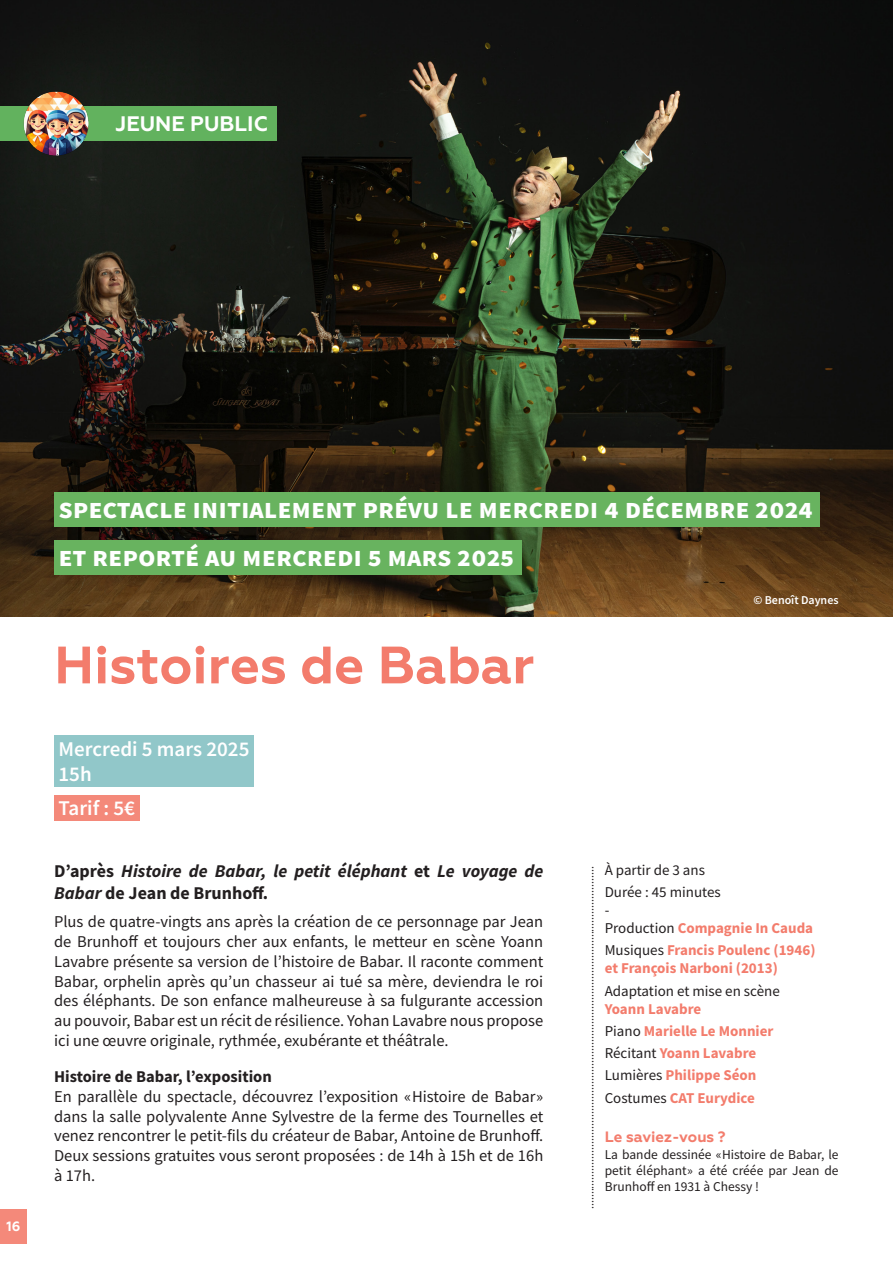
<style>
.page{position:relative;width:893px;height:1263px;background:#fff}
.page>*{position:absolute;margin:0;border:0;box-sizing:border-box;transform-origin:0 0}
.t1{font:700 52.5px "Geometria";color:#f37c6c}
.t2{font:700 28.5px "Source Sans Pro";color:#fff}
.t3{font:600 21px/25.2px "Source Sans Pro";color:#fff}
.t4{font:700 21px "Geometria";color:#fff}
.t5{font:italic 700 18px/21.6px "Source Sans Pro";color:#231f20}
.t6{font:16.5px/19.8px "Source Sans Pro";color:#231f20;text-align:justify}
.t7{font:700 16.5px "Source Sans Pro";color:#231f20}
.t8{font:700 15px "Source Sans Pro";color:#f37c6c}
.t9{font:15px "Source Sans Pro";color:#231f20}
.t10{font:700 15px "Geometria";color:#f37c6c}
.t11{font:13.5px/16.2px "Source Sans Pro";color:#231f20;text-align:justify}
.t12{font:700 13.5px "Geometria";color:#fff}
.t13{font:12px "Source Sans Pro";color:#231f20}
.t14{font:600 12px "Source Sans Pro";color:#fff}
.s1{font-style:normal}
.s2{font-weight:400;color:#231f20}
</style>
<div class="page">
<img style="left:0;top:0;width:893px;height:617px">
<div style="left:54px;top:795px;width:85px;height:26px;background:#f4897a"></div>
<div style="left:54px;top:736px;width:200px;height:51px;background:#91c7c9"></div>
<div style="left:0;top:106px;width:276px;height:34px;background:#62b25e"></div>
<img style="left:21px;top:89px;width:68px;height:68px">
<div style="left:54px;top:492px;width:766px;height:34px;background:#68b35f"></div>
<div style="left:54px;top:540px;width:468px;height:34px;background:#68b35f"></div>
<div style="left:0;top:1209px;width:27px;height:34px;background:#f4897a"></div>
<p class="t4" style="left:116px;top:112px;width:154px">JEUNE PUBLIC</p>
<p class="t12" style="left:7px;top:1218px;width:15px">16</p>
<p class="t2" style="left:58px;top:489px;width:756px">spectacle initialement prévu le mercredi 4 décembre 2024</p>
<p class="t2" style="left:58px;top:537px;width:457px">et reporté au mercredi 5 mars 2025</p>
<p class="t1" style="left:54px;top:634px;width:482px">Histoires de Babar</p>
<p class="t3" style="left:58px;top:736px;width:192px">Mercredi 5 mars 2025<br>15h</p>
<p class="t3" style="left:58px;top:795px;width:78px">Tarif : 5€</p>
<p class="t5" style="left:54px;top:860px;width:491px"><span class="s1">D’après</span> Histoire de Babar, le petit éléphant <span class="s1">et</span> Le voyage de<br>Babar <span class="s1">de Jean de Brunhoff.</span></p>
<p class="t6" style="left:54px;top:912px;width:491px">Plus de quatre-vingts ans après la création de ce personnage par Jean de Brunhoff et toujours cher aux enfants, le metteur en scène Yoann Lavabre présente sa version de l’histoire de Babar. Il raconte comment Babar, orphelin après qu’un chasseur ai tué sa mère, deviendra le roi des éléphants. De son enfance malheureuse à sa fulgurante accession au pouvoir, Babar est un récit de résilience. Yohan Lavabre nous propose ici une œuvre originale, rythmée, exubérante et théâtrale.</p>
<p class="t7" style="left:54px;top:1065px;width:219px">Histoire de Babar, l’exposition</p>
<p class="t6" style="left:54px;top:1086px;width:491px">En parallèle du spectacle, découvrez l’exposition «Histoire de Babar» dans la salle polyvalente Anne Sylvestre de la ferme des Tournelles et venez rencontrer le petit-fils du créateur de Babar, Antoine de Brunhoff.<br>Deux sessions gratuites vous seront proposées : de 14h à 15h et de 16h à 17h.</p>
<p class="t14" style="left:754px;top:592px;width:87px">© Benoît Daynes</p>
<p class="t13" style="left:582px;top:1209px;width:345px;rotate:-90deg">...................................................................................................................</p>
<p class="t9" style="left:605px;top:860px;width:102px">À partir de 3 ans</p>
<p class="t9" style="left:605px;top:883px;width:118px">Durée : 45 minutes</p>
<p class="t9" style="left:605px;top:901px;width:6px">-</p>
<p class="t8" style="left:605px;top:918px;width:210px"><span class="s2">Production</span> Compagnie In Cauda</p>
<p class="t8" style="left:605px;top:940px;width:212px"><span class="s2">Musiques</span> Francis Poulenc (1946)</p>
<p class="t8" style="left:605px;top:958px;width:175px">et François Narboni (2013)</p>
<p class="t9" style="left:605px;top:981px;width:177px">Adaptation et mise en scène</p>
<p class="t8" style="left:605px;top:998px;width:98px">Yoann Lavabre</p>
<p class="t8" style="left:605px;top:1021px;width:170px"><span class="s2">Piano</span> Marielle Le Monnier</p>
<p class="t8" style="left:605px;top:1043px;width:153px"><span class="s2">Récitant</span> Yoann Lavabre</p>
<p class="t8" style="left:605px;top:1065px;width:153px"><span class="s2">Lumières</span> Philippe Séon</p>
<p class="t8" style="left:605px;top:1087px;width:152px"><span class="s2">Costumes</span> CAT Eurydice</p>
<p class="t10" style="left:605px;top:1128px;width:122px">Le saviez-vous ?</p>
<p class="t11" style="left:605px;top:1146px;width:235px">La bande dessinée «Histoire de Babar, le petit éléphant» a été créée par Jean de Brunhoff en 1931 à Chessy !</p>
</div>
